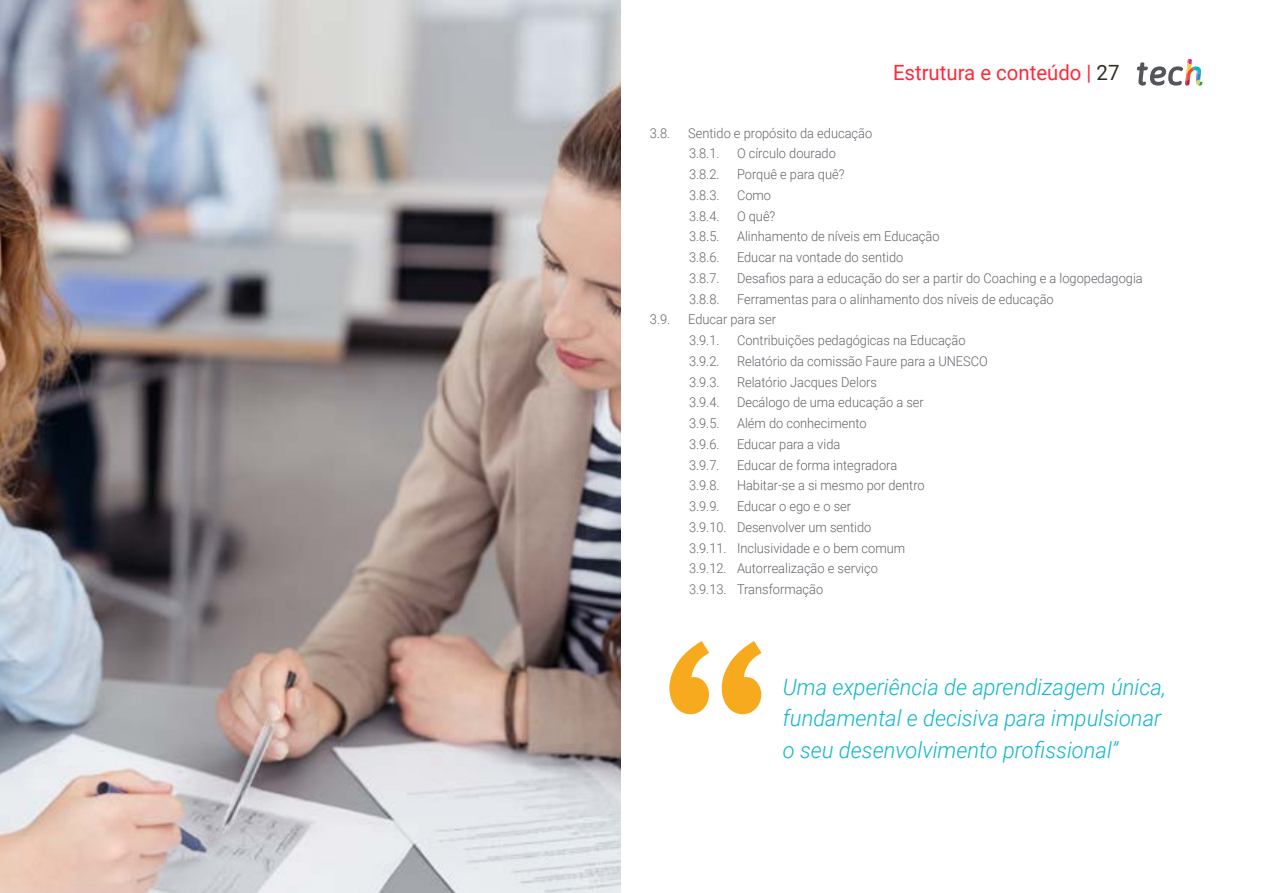
<style>
.page{position:relative;width:1263px;height:893px;background:#fff}
.page>*{position:absolute;margin:0;border:0;box-sizing:border-box;transform-origin:0 0}
.t1{font:italic 300 22.5px/31.5px "Roboto";color:#0fb6cf}
.t2{font:21px "Roboto";color:#ff293a}
.t3{font:300 13.5px/20.7px "Roboto";color:#61646a;scale:.95 1}
.s1{color:#312e20}
</style>
<div class="page">
<svg style="left:1137px;top:59px;width:65px;height:27px"></svg>
<svg style="left:669px;top:641px;width:92px;height:73px"></svg>
<img style="left:0;top:0;width:621px;height:893px">
<p class="t3" style="left:650px;top:122px;width:23px">3.8.</p>
<p class="t3" style="left:688px;top:122px;width:195px">Sentido e propósito da educação<br>3.8.1.</p>
<p class="t3" style="left:737px;top:143px;width:106px">O círculo dourado</p>
<h2 class="t2" style="left:893px;top:57px;width:228px">Estrutura e conteúdo | <span class="s1">27</span></h2>
<p class="t3" style="left:689px;top:164px;width:34px">3.8.2.</p>
<p class="t3" style="left:737px;top:164px;width:115px">Porquê e para quê?</p>
<p class="t3" style="left:689px;top:184px;width:34px">3.8.3.</p>
<p class="t3" style="left:737px;top:184px;width:37px">Como</p>
<p class="t3" style="left:689px;top:205px;width:34px">3.8.4.</p>
<p class="t3" style="left:737px;top:205px;width:42px">O quê?</p>
<p class="t3" style="left:689px;top:226px;width:34px">3.8.5.</p>
<p class="t3" style="left:737px;top:226px;width:215px">Alinhamento de níveis em Educação</p>
<p class="t3" style="left:689px;top:247px;width:34px">3.8.6.</p>
<p class="t3" style="left:737px;top:247px;width:177px">Educar na vontade do sentido</p>
<p class="t3" style="left:689px;top:267px;width:34px">3.8.7.</p>
<p class="t3" style="left:737px;top:267px;width:429px">Desafios para a educação do ser a partir do Coaching e a logopedagogia</p>
<p class="t3" style="left:689px;top:288px;width:34px">3.8.8.</p>
<p class="t3" style="left:737px;top:288px;width:335px">Ferramentas para o alinhamento dos níveis de educação</p>
<p class="t3" style="left:650px;top:309px;width:23px">3.9.</p>
<p class="t3" style="left:688px;top:309px;width:94px">Educar para ser<br>3.9.1.</p>
<p class="t3" style="left:737px;top:330px;width:242px">Contribuições pedagógicas na Educação</p>
<p class="t3" style="left:689px;top:350px;width:34px">3.9.2.</p>
<p class="t3" style="left:737px;top:350px;width:265px">Relatório da comissão Faure para a UNESCO</p>
<p class="t3" style="left:689px;top:371px;width:34px">3.9.3.</p>
<p class="t3" style="left:737px;top:371px;width:149px">Relatório Jacques Delors</p>
<p class="t3" style="left:689px;top:392px;width:34px">3.9.4.</p>
<p class="t3" style="left:737px;top:392px;width:198px">Decálogo de uma educação a ser</p>
<p class="t3" style="left:689px;top:413px;width:34px">3.9.5.</p>
<p class="t3" style="left:737px;top:413px;width:138px">Além do conhecimento</p>
<p class="t3" style="left:689px;top:433px;width:34px">3.9.6.</p>
<p class="t3" style="left:737px;top:433px;width:110px">Educar para a vida</p>
<p class="t3" style="left:689px;top:454px;width:34px">3.9.7.</p>
<p class="t3" style="left:737px;top:454px;width:170px">Educar de forma integradora</p>
<p class="t3" style="left:689px;top:475px;width:34px">3.9.8.</p>
<p class="t3" style="left:737px;top:475px;width:199px">Habitar-se a si mesmo por dentro</p>
<p class="t3" style="left:689px;top:496px;width:34px">3.9.9.</p>
<p class="t3" style="left:689px;top:496px;width:229px;text-indent:48px">Educar o ego e o ser<br>3.9.10. Desenvolver um sentido<br>3.9.11. Inclusividade e o bem comum<br>3.9.12. Autorrealização e serviço<br>3.9.13. Transformação</p>
<h1 class="t1" style="left:783px;top:670px;width:385px">Uma experiência de aprendizagem única, fundamental e decisiva para impulsionar o seu desenvolvimento profissional”</h1>
</div>
